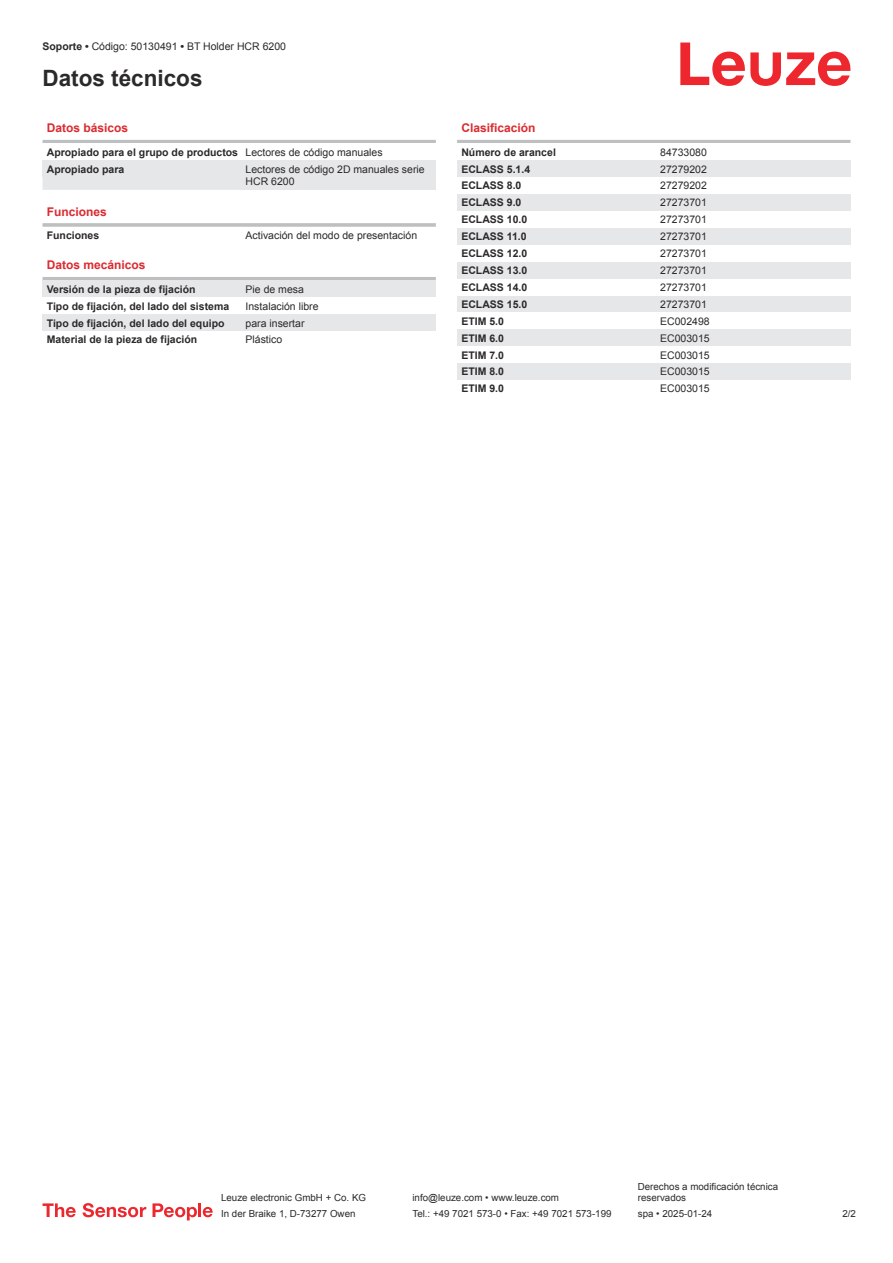
<style>
.page{position:relative;width:893px;height:1263px;background:#fff}
.page>*{position:absolute;margin:0;border:0;box-sizing:border-box;transform-origin:0 0}
.t1{font:700 22.5px "Arial";color:#2b292a}
.t2{font:700 12px "Arial";color:#db2a30}
.t3{font:700 10.5px/17px "Arial";color:#2b292a}
.t4{font:10.5px/12.6px "Arial";color:#2b292a}
.t5{font:9.75px/11.7px "Arial";color:#2b292a}
.s1{font-weight:700}
.s2{font-weight:400}
</style>
<div class="page">
<svg style="left:680px;top:43px;width:170px;height:43px"></svg>
<svg style="left:43px;top:177px;width:393px;height:104px"></svg>
<hr style="left:43px;top:140px;width:393px;height:3px;background:#bdbfc1">
<div style="left:43px;top:160px;width:199px;height:17px;background:#e6e7e9"></div>
<div style="left:242px;top:160px;width:194px;height:30px;background:#e6e7e9"></div>
<div style="left:43px;top:207px;width:393px;height:18px;background:#fff"></div>
<hr style="left:43px;top:223px;width:393px;height:4px;background:#c6c8c9">
<div style="left:43px;top:227px;width:199px;height:17px;background:#fff"></div>
<div style="left:242px;top:227px;width:194px;height:17px;background:#fff"></div>
<div style="left:43px;top:261px;width:393px;height:18px;background:#fff"></div>
<hr style="left:43px;top:277px;width:393px;height:3px;background:#bdbfc1">
<div style="left:43px;top:281px;width:199px;height:16px;background:#e6e7e9"></div>
<div style="left:242px;top:281px;width:194px;height:16px;background:#e6e7e9"></div>
<div style="left:43px;top:314px;width:199px;height:17px;background:#e6e7e9"></div>
<div style="left:242px;top:314px;width:194px;height:17px;background:#e6e7e9"></div>
<hr style="left:457px;top:140px;width:393px;height:3px;background:#bdbfc1">
<div style="left:457px;top:160px;width:200px;height:17px;background:#e6e7e9"></div>
<div style="left:657px;top:160px;width:193px;height:17px;background:#e6e7e9"></div>
<div style="left:457px;top:194px;width:200px;height:17px;background:#e6e7e9"></div>
<div style="left:657px;top:194px;width:193px;height:17px;background:#e6e7e9"></div>
<div style="left:457px;top:228px;width:200px;height:17px;background:#e6e7e9"></div>
<div style="left:657px;top:228px;width:193px;height:17px;background:#e6e7e9"></div>
<div style="left:457px;top:262px;width:200px;height:17px;background:#e6e7e9"></div>
<div style="left:657px;top:262px;width:193px;height:17px;background:#e6e7e9"></div>
<div style="left:457px;top:296px;width:200px;height:16px;background:#e6e7e9"></div>
<div style="left:657px;top:296px;width:193px;height:16px;background:#e6e7e9"></div>
<div style="left:457px;top:329px;width:200px;height:17px;background:#e6e7e9"></div>
<div style="left:657px;top:329px;width:193px;height:17px;background:#e6e7e9"></div>
<div style="left:457px;top:363px;width:200px;height:17px;background:#e6e7e9"></div>
<div style="left:657px;top:363px;width:193px;height:17px;background:#e6e7e9"></div>
<svg style="left:43px;top:1203px;width:33px;height:14px"></svg>
<svg style="left:83px;top:1203px;width:63px;height:14px"></svg>
<svg style="left:153px;top:1203px;width:44px;height:17px"></svg>
<hr style="left:198px;top:1203px;width:3px;height:14px;background:#ed272d">
<svg style="left:203px;top:1207px;width:10px;height:10px"></svg>
<p class="t4" style="left:43px;top:41px;width:245px"><span class="s1">Soporte •</span> Código: 50130491 <span class="s1">•</span> BT Holder HCR 6200</p>
<h1 class="t1" style="left:43px;top:70px;width:162px">Datos técnicos</h1>
<p class="t2" style="left:47px;top:123px;width:83px">Datos básicos</p>
<p class="t3" style="left:47px;top:144px;width:337px">Apropiado para el grupo de productos <span class="s2">Lectores de código manuales<br></span>Apropiado para</p>
<p class="t4" style="left:246px;top:164px;width:181px">Lectores de código 2D manuales serie<br>HCR 6200</p>
<p class="t2" style="left:47px;top:207px;width:62px">Funciones</p>
<p class="t3" style="left:47px;top:228px;width:54px">Funciones</p>
<p class="t4" style="left:246px;top:230px;width:173px">Activación del modo de presentación</p>
<p class="t2" style="left:47px;top:261px;width:100px">Datos mecánicos</p>
<p class="t3" style="left:47px;top:282px;width:150px">Versión de la pieza de fijación</p>
<p class="t4" style="left:246px;top:284px;width:60px">Pie de mesa</p>
<p class="t3" style="left:47px;top:298px;width:184px">Tipo de fijación, del lado del sistema</p>
<p class="t4" style="left:246px;top:301px;width:74px">Instalación libre</p>
<p class="t3" style="left:47px;top:315px;width:179px">Tipo de fijación, del lado del equipo</p>
<p class="t4" style="left:246px;top:317px;width:60px">para insertar</p>
<p class="t3" style="left:47px;top:332px;width:152px">Material de la pieza de fijación</p>
<p class="t4" style="left:246px;top:334px;width:38px">Plástico</p>
<p class="t2" style="left:461px;top:123px;width:76px">Clasificación</p>
<p class="t3" style="left:461px;top:144px;width:96px">Número de arancel</p>
<p class="t4" style="left:660px;top:147px;width:48px">84733080</p>
<p class="t3" style="left:461px;top:161px;width:70px">ECLASS 5.1.4</p>
<p class="t4" style="left:660px;top:164px;width:48px">27279202</p>
<p class="t3" style="left:461px;top:178px;width:62px">ECLASS 8.0</p>
<p class="t4" style="left:660px;top:180px;width:48px">27279202</p>
<p class="t3" style="left:461px;top:195px;width:62px">ECLASS 9.0</p>
<p class="t4" style="left:660px;top:197px;width:48px">27273701</p>
<p class="t3" style="left:461px;top:212px;width:67px">ECLASS 10.0</p>
<p class="t4" style="left:660px;top:214px;width:48px">27273701</p>
<p class="t3" style="left:461px;top:229px;width:67px">ECLASS 11.0</p>
<p class="t4" style="left:660px;top:231px;width:48px">27273701</p>
<p class="t3" style="left:461px;top:246px;width:67px">ECLASS 12.0</p>
<p class="t4" style="left:660px;top:248px;width:48px">27273701</p>
<p class="t3" style="left:461px;top:263px;width:67px">ECLASS 13.0</p>
<p class="t4" style="left:660px;top:265px;width:48px">27273701</p>
<p class="t3" style="left:461px;top:280px;width:67px">ECLASS 14.0</p>
<p class="t4" style="left:660px;top:282px;width:48px">27273701</p>
<p class="t3" style="left:461px;top:297px;width:67px">ECLASS 15.0</p>
<p class="t4" style="left:660px;top:299px;width:48px">27273701</p>
<p class="t3" style="left:461px;top:313px;width:44px">ETIM 5.0</p>
<p class="t4" style="left:660px;top:316px;width:51px">EC002498</p>
<p class="t3" style="left:461px;top:330px;width:44px">ETIM 6.0</p>
<p class="t4" style="left:660px;top:333px;width:51px">EC003015</p>
<p class="t3" style="left:461px;top:347px;width:44px">ETIM 7.0</p>
<p class="t4" style="left:660px;top:349px;width:51px">EC003015</p>
<p class="t3" style="left:461px;top:364px;width:44px">ETIM 8.0</p>
<p class="t4" style="left:660px;top:366px;width:51px">EC003015</p>
<p class="t3" style="left:461px;top:381px;width:44px">ETIM 9.0</p>
<p class="t4" style="left:660px;top:383px;width:51px">EC003015</p>
<p class="t5" style="left:221px;top:1193px;width:146px">Leuze electronic GmbH + Co. KG</p>
<p class="t5" style="left:412px;top:1193px;width:148px">info@leuze.com • www.leuze.com</p>
<p class="t5" style="left:638px;top:1181px;width:142px">Derechos a modificación técnica reservados</p>
<p class="t5" style="left:221px;top:1209px;width:136px">In der Braike 1, D-73277 Owen</p>
<p class="t5" style="left:412px;top:1209px;width:201px">Tel.: +49 7021 573-0 • Fax: +49 7021 573-199</p>
<p class="t5" style="left:638px;top:1209px;width:76px">spa • 2025-01-24</p>
<p class="t5" style="left:842px;top:1209px;width:15px">2 /2</p>
</div>
